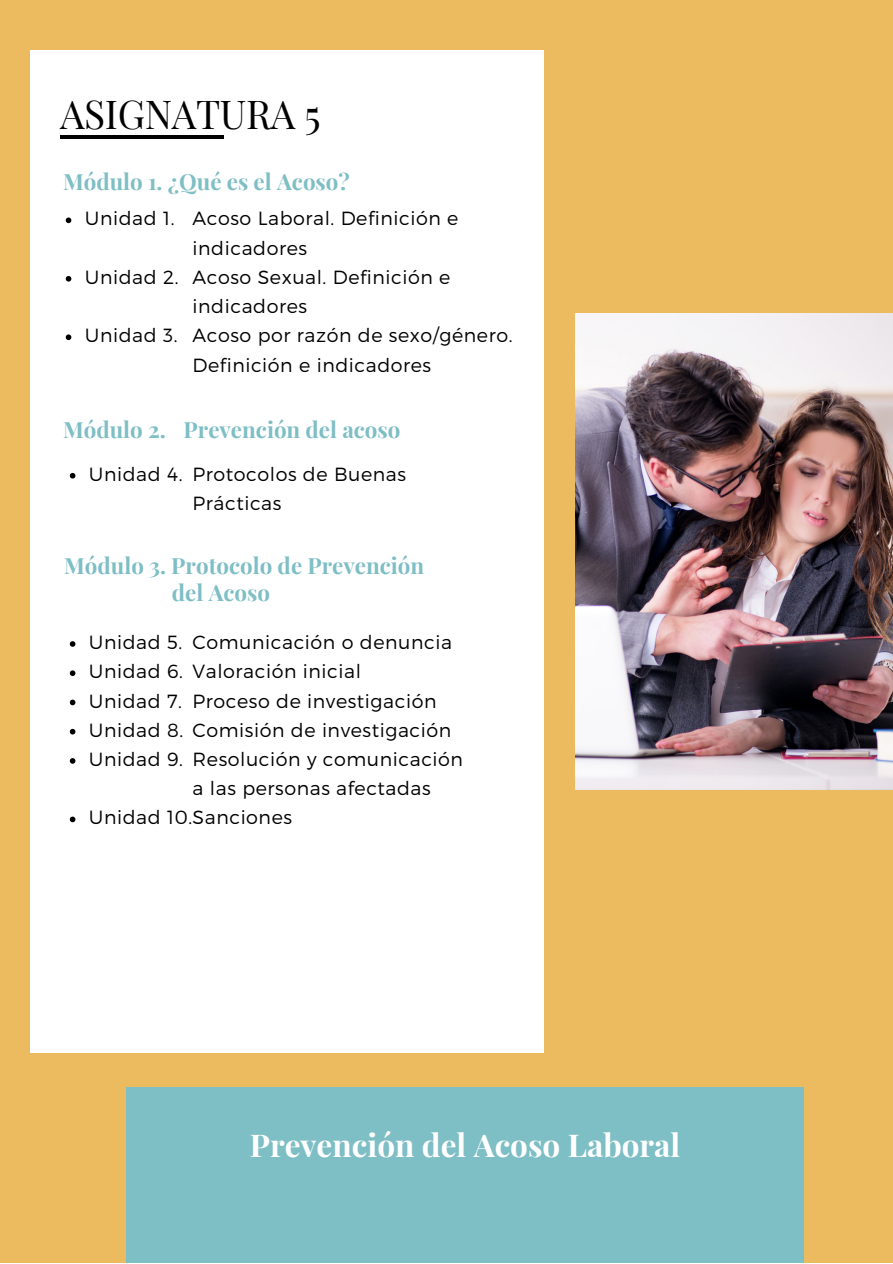
<style>
.page{position:relative;width:893px;height:1264px;background:#fff}
.page>*{position:absolute;margin:0;border:0;box-sizing:border-box;transform-origin:0 0}
.t1{font:39px "Playfair Display";letter-spacing:-.01em;color:#000}
.t2{font:700 31.5px "Playfair Display";color:#fff}
.t3{font:700 22.35px "Playfair Display";color:#7ebec5}
.t4{font:300 19.05px/29.2px "Montserrat";letter-spacing:.03em;color:#000}
</style>
<div class="page">
<div style="left:0;top:0;width:892px;height:1262px;background:#edbb5f"></div>
<div style="left:31px;top:51px;width:512px;height:1001px;background:#fff"></div>
<hr style="left:60px;top:135px;width:163px;height:4px;background:#000">
<img style="left:575px;top:314px;width:317px;height:475px">
<svg style="left:66px;top:217px;width:5px;height:6px"></svg>
<svg style="left:66px;top:276px;width:5px;height:5px"></svg>
<svg style="left:66px;top:334px;width:5px;height:6px"></svg>
<svg style="left:70px;top:473px;width:5px;height:5px"></svg>
<svg style="left:70px;top:641px;width:5px;height:5px"></svg>
<svg style="left:70px;top:670px;width:5px;height:6px"></svg>
<svg style="left:70px;top:699px;width:5px;height:6px"></svg>
<svg style="left:70px;top:729px;width:5px;height:5px"></svg>
<svg style="left:70px;top:758px;width:5px;height:5px"></svg>
<svg style="left:70px;top:816px;width:5px;height:6px"></svg>
<div style="left:127px;top:1087px;width:676px;height:174px;background:#7ebec5"></div>
<p class="t1" style="left:60px;top:86px;width:262px">ASIGNATURA 5</p>
<p class="t3" style="left:63px;top:166px;width:288px">Módulo 1. ¿Qué es el Acoso?</p>
<p class="t4" style="left:85px;top:203px;width:91px">Unidad 1.</p>
<p class="t4" style="left:85px;top:261px;width:95px">Unidad 2.</p>
<p class="t4" style="left:85px;top:320px;width:94px">Unidad 3.</p>
<p class="t4" style="left:192px;top:203px;width:267px">Acoso Laboral. Definición e indicadores</p>
<p class="t4" style="left:192px;top:261px;width:259px">Acoso Sexual. Definición e indicadores</p>
<p class="t4" style="left:192px;top:320px;width:321px">Acoso por razón de sexo/género.<br>Definición e indicadores</p>
<p class="t3" style="left:63px;top:414px;width:104px">Módulo 2.</p>
<p class="t4" style="left:89px;top:458px;width:95px">Unidad 4.</p>
<p class="t3" style="left:183px;top:414px;width:218px">Prevención del acoso</p>
<p class="t4" style="left:192px;top:458px;width:215px">Protocolos de Buenas<br>Prácticas</p>
<p class="t3" style="left:64px;top:550px;width:361px">Módulo 3. Protocolo de Prevención</p>
<p class="t3" style="left:172px;top:576px;width:100px">del Acoso</p>
<p class="t4" style="left:89px;top:626px;width:95px">Unidad 5.</p>
<p class="t4" style="left:89px;top:656px;width:96px">Unidad 6.</p>
<p class="t4" style="left:89px;top:685px;width:95px">Unidad 7.</p>
<p class="t4" style="left:89px;top:714px;width:96px">Unidad 8.</p>
<p class="t4" style="left:89px;top:743px;width:96px">Unidad 9.</p>
<p class="t4" style="left:192px;top:626px;width:261px">Comunicación o denuncia</p>
<p class="t4" style="left:192px;top:656px;width:170px">Valoración inicial</p>
<p class="t4" style="left:192px;top:685px;width:245px">Proceso de investigación</p>
<p class="t4" style="left:192px;top:714px;width:260px">Comisión de investigación</p>
<p class="t4" style="left:192px;top:743px;width:272px">Resolución y comunicación a las personas afectadas</p>
<p class="t4" style="left:89px;top:802px;width:205px">Unidad 10.Sanciones</p>
<p class="t2" style="left:250px;top:1122px;width:432px">Prevención del Acoso Laboral</p>
</div>
